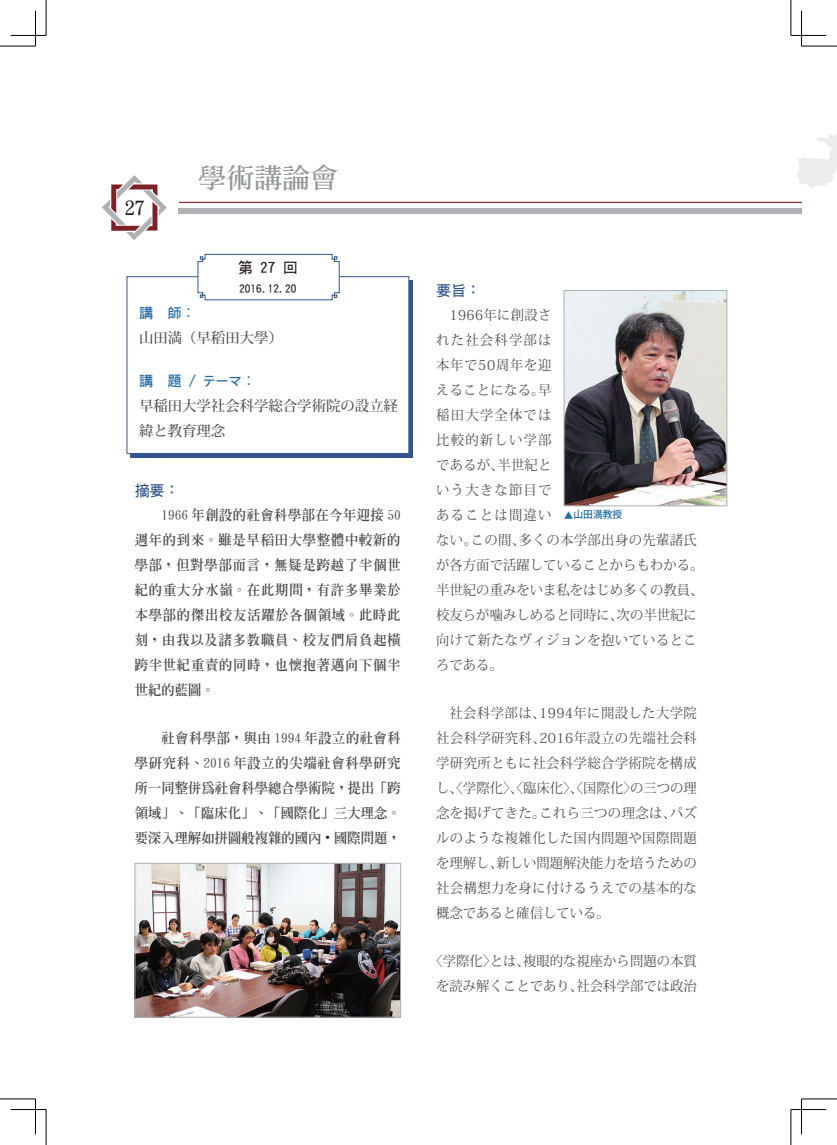
<style>
.page{position:relative;width:837px;height:1145px;background:#fff}
.page>*{position:absolute;margin:0;border:0;box-sizing:border-box;transform-origin:0 0}
.t1{font:27.5px "DF Ming W7 WIN BF";letter-spacing:.02em;color:#939598}
.t2{font:20px "DF Ming W7 WIN BF";color:#231f20}
.t3{font:15px "DF Hei W7 WIN BF";color:#32568b}
.t4{font:15px "DF Hei W7 WIN BF";color:#231f20}
.t5{font:15px "Koz Min Pr 6 N";color:#000}
.t6{font:500 14.38px/25px "Koz Min Pro";color:#4b4c4d}
.t7{font:14.12px "DF Hei W7 WIN BF";color:#246ba4}
.t8{font:13.75px/25px "Koz Min Pro";letter-spacing:.015em;color:#4b4c4d}
.t9{font:13.75px/25px "Inn Ming Extra";color:#4b4c4d;text-align:justify}
.t10{font:11.25px "DF Hei W7 WIN BF";letter-spacing:.01em;color:#231f20}
.t11{font:500 10px "Koz Go Pr 6 N";color:#246ba4}
.s1{font-family:"Koz Go Pr 6 N"}
.s2{font-family:"Koz Go Pr 6 N";font-weight:500;font-size:13px}
.s3{font-family:"DF Li Hei Md WIN BF";font-weight:400}
</style>
<div class="page">
<svg style="left:795px;top:35px;width:41px;height:179px"></svg>
<div style="left:130px;top:280px;width:282px;height:177px;background:#32568b"></div>
<div style="left:127px;top:276px;width:282px;height:178px;background:#fff;border:1px solid #32568b"></div>
<svg style="left:197px;top:254px;width:143px;height:46px"></svg>
<img style="left:565px;top:292px;width:159px;height:212px">
<div style="left:563px;top:290px;width:163px;height:216px;border:1px solid #afb1b5"></div>
<img style="left:137px;top:865px;width:261px;height:150px">
<div style="left:135px;top:863px;width:265px;height:154px;border:1px solid #afb1b5"></div>
<hr style="left:179px;top:202px;width:622px;height:1px;background:#9a2834">
<div style="left:178px;top:208px;width:623px;height:5px;background:#afb1b5"></div>
<svg style="left:102px;top:175px;width:65px;height:65px"></svg>
<hr style="left:801px;top:45px;width:35px;height:2px;background:#fff">
<hr style="left:800px;top:11px;width:2px;height:35px;background:#fff">
<hr style="left:0;top:46px;width:35px;height:1px;background:#000">
<hr style="left:801px;top:46px;width:35px;height:1px;background:#000">
<hr style="left:0;top:1098px;width:35px;height:1px;background:#000">
<hr style="left:801px;top:1098px;width:35px;height:1px;background:#000">
<hr style="left:46px;top:0;width:1px;height:35px;background:#000">
<hr style="left:46px;top:1109px;width:1px;height:35px;background:#000">
<hr style="left:790px;top:0;width:1px;height:35px;background:#000">
<hr style="left:790px;top:1109px;width:1px;height:35px;background:#000">
<hr style="left:11px;top:35px;width:35px;height:1px;background:#000">
<hr style="left:790px;top:35px;width:36px;height:1px;background:#000">
<hr style="left:11px;top:1109px;width:35px;height:1px;background:#000">
<hr style="left:790px;top:1109px;width:36px;height:1px;background:#000">
<hr style="left:35px;top:11px;width:1px;height:35px;background:#000">
<hr style="left:35px;top:1098px;width:1px;height:36px;background:#000">
<hr style="left:801px;top:11px;width:1px;height:35px;background:#000">
<hr style="left:801px;top:1098px;width:1px;height:36px;background:#000">
<h2 class="t2" style="left:125px;top:198px;width:21px">27</h2>
<h1 class="t1" style="left:198px;top:164px;width:141px">學術講論會</h1>
<p class="t4" style="left:237px;top:260px;width:61px">第 27 回</p>
<p class="t10" style="left:239px;top:283px;width:59px">2016.12.20</p>
<p class="t7" style="left:139px;top:306px;width:58px">講 師<span class="s1">：</span></p>
<p class="t6" style="left:139px;top:325px;width:145px">山田満（早稻田大學）</p>
<p class="t7" style="left:139px;top:373px;width:118px">講 題 / <span class="s2">テーマ</span><span class="s1">：</span></p>
<p class="t6" style="left:139px;top:393px;width:260px">早稲田大学社会科学総合学術院の設立経緯と教育理念</p>
<p class="t3" style="left:135px;top:482px;width:46px">摘要：</p>
<p class="t9" style="left:135px;top:502px;width:267px;text-indent:27px">1966 年創設的社會科學部在今年迎接 50週年的到來。雖是早稻田大學整體中較新的學部，但對學部而言，無疑是跨越了半個世紀的重大分水嶺。在此期間，有許多畢業於本學部的傑出校友活躍於各個領域。此時此刻，由我以及諸多教職員、校友們肩負起橫跨半世紀重責的同時，也懷抱著邁向下個半世紀的藍圖。</p>
<p class="t9" style="left:135px;top:725px;width:267px;text-indent:27px">社會科學部，與由 1994 年設立的社會科學研究科、2016 年設立的尖端社會科學研究所一同整併為社會科學總合學術院，提出「跨領域」、「臨床化」、「國際化」三大理念。要深入理解如拼圖般複雜的國內・國際問題，</p>
<p class="t5" style="left:320px;top:829px;width:16px">・</p>
<p class="t3" style="left:436px;top:283px;width:46px">要旨：</p>
<p class="t8" style="left:436px;top:302px;width:269px;text-indent:13px">1966年に創設さ<br>れた社会科学部は<br>本年で50周年を迎<br>えることになる。早<br>稲田大学全体では<br>比較的新しい学部<br>であるが、半世紀と<br>いう大きな節目で<br>あることは間違い<br>ない。この間、多くの本学部出身の先輩諸氏が各方面で活躍していることからもわかる。半世紀の重みをいま私をはじめ多くの教員、校友らが噛みしめると同時に、次の半世紀に向けて新たなヴィジョンを抱いているところである。</p>
<p class="t8" style="left:436px;top:700px;width:262px;text-align:justify;text-indent:13px">社会科学部は、1994年に開設した大学院社会科学研究科、2016年設立の先端社会科学研究所ともに社会科学総合学術院を構成し、〈学際化〉、〈臨床化〉、〈国際化〉の三つの理念を掲げてきた。これら三つの理念は、パズルのような複雑化した国内問題や国際問題を理解し、新しい問題解決能力を培うための社会構想力を身に付けるうえでの基本的な概念であると確信している。</p>
<p class="t8" style="left:429px;top:948px;width:269px;text-align:center">〈学際化〉とは、複眼的な視座から問題の本質を読み解くことであり、社会科学部では政治</p>
<p class="t11" style="left:563px;top:509px;width:60px"><span class="s3">▲</span>山田満教授</p>
</div>
